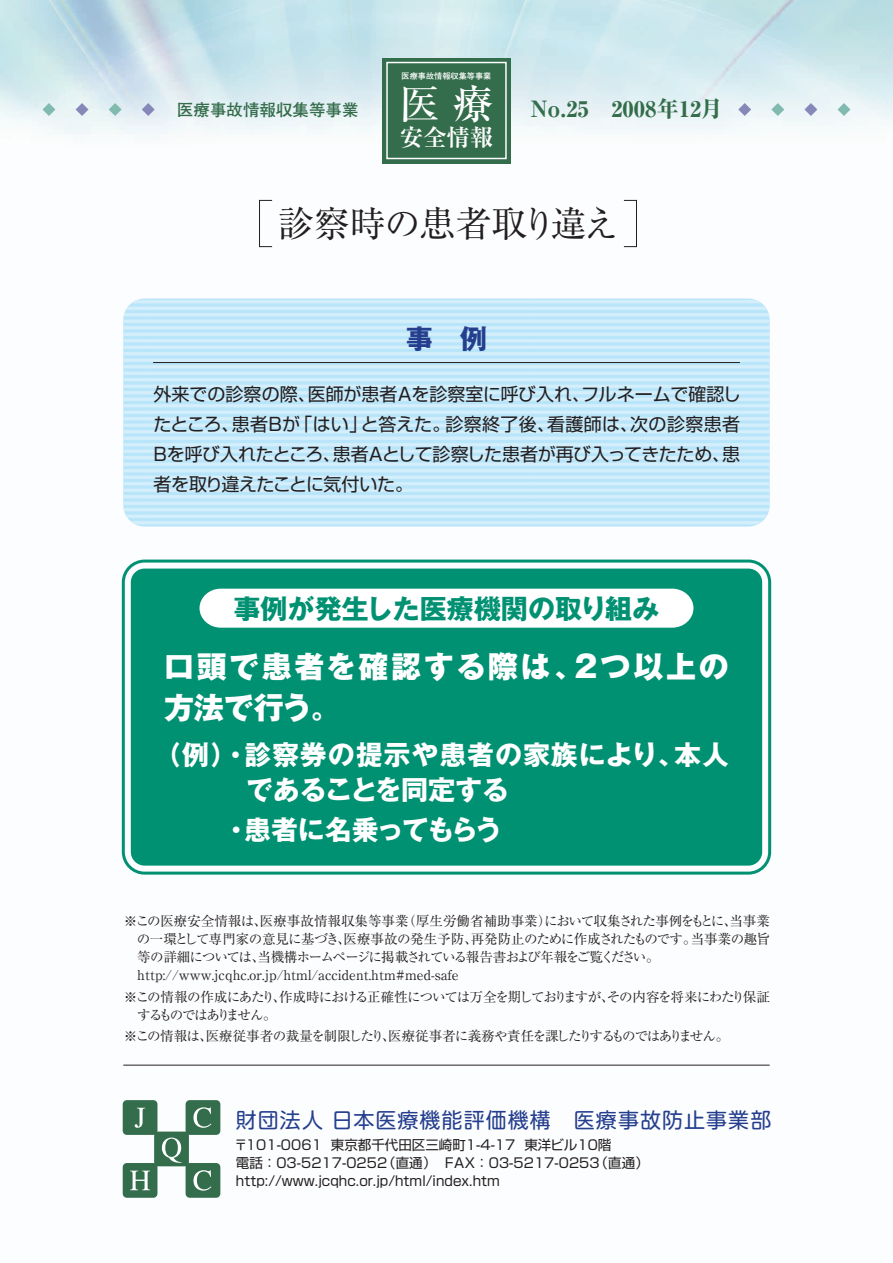
<style>
.page{position:relative;width:893px;height:1263px;background:#fff}
.page>*{position:absolute;margin:0;border:0;box-sizing:border-box;transform-origin:0 0}
.t1{font:500 40.35px "Ryumin";color:#fff}
.t2{font:36px "Ryumin";letter-spacing:-.025em;color:#231f20}
.t3{font:30px/40.5px "Gothic MB101 hea";letter-spacing:.08em;color:#fff}
.t4{font:700 27px/34.5px "Gothic MB101";letter-spacing:.02em;color:#fff}
.t5{font:700 27px "Gothic MB101";color:#009173}
.t6{font:700 27px "Gothic MB101";letter-spacing:-.065em;color:#fff}
.t7{font:700 27px "Gothic MB101";color:#253f8e}
.t8{font:700 23.4px "Ryumin";color:#fff}
.t9{font:800 22.5px "Ryumin";color:#346d4b}
.t10{font:21px "Shin M Go";letter-spacing:.05em;color:#253f8e}
.t11{font:18px/30px "Shin Go";letter-spacing:-.03em;color:#231f20;text-align:justify}
.t12{font:700 16.5px "Futo Go B101";color:#346d4b}
.t13{font:13.5px/18px "Ryumin";letter-spacing:-.01em;color:#231f20}
.t14{font:13.5px/18px "Shin Go";color:#231f20}
.t15{font:13.5px/18px "Ryumin";letter-spacing:-.085em;color:#231f20}
.t16{font:13.5px "Ryumin";letter-spacing:-.07em;color:#231f20}
.t17{font:700 8.1px "Futo Go B101";color:#fff}
</style>
<div class="page">
<img style="left:0;top:0;width:893px;height:1198px">
<svg style="left:109px;top:103px;width:13px;height:13px"></svg>
<svg style="left:43px;top:103px;width:12px;height:13px"></svg>
<svg style="left:142px;top:103px;width:13px;height:13px"></svg>
<svg style="left:76px;top:103px;width:13px;height:13px"></svg>
<svg style="left:771px;top:103px;width:13px;height:13px"></svg>
<svg style="left:804px;top:103px;width:13px;height:13px"></svg>
<svg style="left:738px;top:103px;width:13px;height:13px"></svg>
<svg style="left:837px;top:103px;width:13px;height:13px"></svg>
<div style="left:259px;top:200px;width:13px;height:47px;border:1px solid #231f20"></div>
<div style="left:624px;top:200px;width:13px;height:47px;border:1px solid #231f20"></div>
<div style="left:382px;top:58px;width:129px;height:105px;background:#346d4b"></div>
<div style="left:386px;top:62px;width:121px;height:97px;border:1px solid #fff"></div>
<div style="left:123px;top:299px;width:647px;height:228px;background:linear-gradient(to right,#c6eafa,#c6eafa);border-radius:21px"></div>
<hr style="left:153px;top:362px;width:587px;height:1px;background:#231f20">
<div style="left:154px;top:1131px;width:35px;height:35px;background:#346d4b;border-radius:4px"></div>
<svg style="left:162px;top:1137px;width:20px;height:26px"></svg>
<div style="left:186px;top:1163px;width:34px;height:35px;background:#346d4b;border-radius:4px"></div>
<svg style="left:193px;top:1170px;width:18px;height:20px"></svg>
<div style="left:123px;top:1100px;width:34px;height:35px;background:#346d4b;border-radius:4px"></div>
<svg style="left:135px;top:1108px;width:10px;height:20px"></svg>
<div style="left:186px;top:1100px;width:34px;height:35px;background:#346d4b;border-radius:4px"></div>
<svg style="left:193px;top:1107px;width:18px;height:21px"></svg>
<div style="left:123px;top:1163px;width:34px;height:35px;background:#346d4b;border-radius:4px"></div>
<svg style="left:130px;top:1171px;width:20px;height:19px"></svg>
<hr style="left:123px;top:1065px;width:647px;height:1px;background:#231f20">
<div style="left:131px;top:569px;width:631px;height:297px;background:#009173;border:3px solid #009173;border-radius:12px"></div>
<div style="left:200px;top:589px;width:493px;height:39px;background:#fff"></div>
<div style="left:122px;top:560px;width:649px;height:315px;border:3px solid #009173;border-radius:21px"></div>
<p class="t12" style="left:177px;top:100px;width:183px">医療事故情報収集等事業</p>
<p class="t17" style="left:402px;top:71px;width:91px">医療事故情報収集等事業</p>
<h1 class="t1" style="left:399px;top:80px;width:96px">医療</h1>
<h3 class="t8" style="left:400px;top:123px;width:95px">安全情報</h3>
<h3 class="t9" style="left:531px;top:94px;width:194px">No.25 2008年12月</h3>
<h2 class="t2" style="left:278px;top:202px;width:343px">診察時の患者取り違え</h2>
<h3 class="t7" style="left:406px;top:319px;width:82px">事 例</h3>
<h3 class="t11" style="left:152px;top:378px;width:591px">外来での診察の際、医師が患者Ａを診察室に呼び入れ、フルネームで確認したところ、患者Ｂが「はい」と答えた。診察終了後、看護師は、次の診察患者Ｂを呼び入れたところ、患者Ａとして診察した患者が再び入ってきたため、患者を取り違えたことに気付いた。</h3>
<h3 class="t5" style="left:233px;top:589px;width:427px">事例が発生した医療機関の取り組み</h3>
<h3 class="t3" style="left:164px;top:643px;width:566px">口頭で患者を確認する際は、2つ以上の方法で行う。</h3>
<h3 class="t4" style="left:246px;top:735px;width:484px;text-indent:-92px">（例）・診察券の提示や患者の家族により、本人であることを同定する</h3>
<h3 class="t6" style="left:223px;top:810px;width:281px">・患者に名乗ってもらう</h3>
<p class="t13" style="left:137px;top:911px;width:635px;text-indent:-13px">※この医療安全情報は、医療事故情報収集等事業（厚生労働省補助事業）において収集された事例をもとに、当事業の一環として専門家の意見に基づき、医療事故の発生予防、再発防止のために作成されたものです。当事業の趣旨等の詳細については、当機構ホームページに掲載されている報告書および年報をご覧ください。http://www.jcqhc.or.jp/html/accident.htm#med-safe</p>
<p class="t15" style="left:137px;top:988px;width:634px;text-indent:-13px">※この情報の作成にあたり、作成時における正確性については万全を期しておりますが、その内容を将来にわたり保証するものではありません。</p>
<p class="t16" style="left:124px;top:1028px;width:607px">※この情報は、医療従事者の裁量を制限したり、医療従事者に義務や責任を課したりするものではありません。</p>
<h3 class="t10" style="left:236px;top:1105px;width:537px">財団法人日本医療機能評価機構 医療事故防止事業部</h3>
<p class="t14" style="left:234px;top:1135px;width:416px">〒101-0061 東京都千代田区三崎町1-4-17 東洋ビル10階<br>電話：03-5217-0252（直通）ＦＡＸ：03-5217-0253（直通）http://www.jcqhc.or.jp/html/index.htm</p>
</div>
